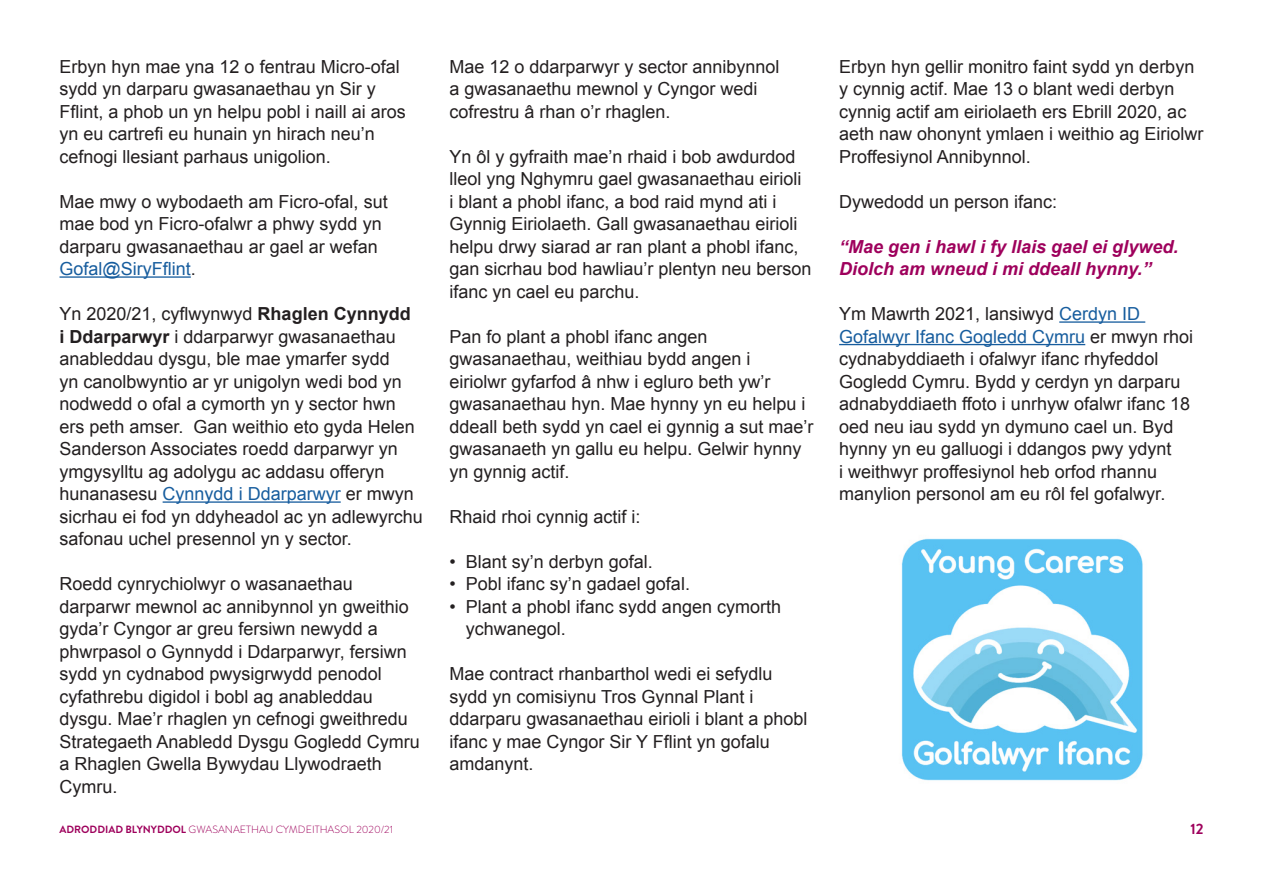
<style>
.page{position:relative;width:1263px;height:893px;background:#fff}
.page>*{position:absolute;margin:0;border:0;box-sizing:border-box;transform-origin:0 0}
.t1{font:18px/22.5px "Arial";color:#231f20}
.t2{font:italic 700 18px/22.5px "Arial";color:#9e005c}
.t3{font:700 15px "Brandon Grotesque";color:#9e005c}
.t4{font:300 10.5px "Brandon Grotesque";color:#9e005c}
.s1{color:#175d9e}
.s2{font-weight:700}
</style>
<div class="page">
<hr style="left:60px;top:276px;width:131px;height:2px;background:#175d9e">
<hr style="left:163px;top:501px;width:178px;height:2px;background:#175d9e">
<hr style="left:1059px;top:321px;width:86px;height:2px;background:#175d9e">
<hr style="left:839px;top:344px;width:246px;height:1px;background:#175d9e">
<img style="left:901px;top:538px;width:242px;height:243px">
<p class="t1" style="left:60px;top:55px;width:348px">Erbyn hyn mae yna 12 o fentrau Micro-ofal sydd yn darparu gwasanaethau yn Sir y Fflint, a phob un yn helpu pobl i naill ai aros yn eu cartrefi eu hunain yn hirach neu’n cefnogi llesiant parhaus unigolion.</p>
<p class="t1" style="left:60px;top:190px;width:330px">Mae mwy o wybodaeth am Ficro-ofal, sut mae bod yn Ficro-ofalwr a phwy sydd yn darparu gwasanaethau ar gael ar wefan <span class="s1">Gofal@SiryFflint</span>.</p>
<p class="t1" style="left:60px;top:303px;width:365px">Yn 2020/21, cyflwynwyd <span class="s2">Rhaglen Cynnydd<br>i Ddarparwyr</span> i ddarparwyr gwasanaethau anableddau dysgu, ble mae ymarfer sydd<br>yn canolbwyntio ar yr unigolyn wedi bod yn nodwedd o ofal a cymorth yn y sector hwn ers peth amser. Gan weithio eto gyda Helen Sanderson Associates roedd darparwyr yn ymgysylltu ag adolygu ac addasu offeryn hunanasesu <span class="s1">Cynnydd i Ddarparwyr</span> er mwyn sicrhau ei fod yn ddyheadol ac yn adlewyrchu safonau uchel presennol yn y sector.</p>
<p class="t1" style="left:60px;top:573px;width:362px">Roedd cynrychiolwyr o wasanaethau darparwr mewnol ac annibynnol yn gweithio gyda’r Cyngor ar greu fersiwn newydd a phwrpasol o Gynnydd i Ddarparwyr, fersiwn sydd yn cydnabod pwysigrwydd penodol cyfathrebu digidol i bobl ag anableddau dysgu. Mae’r rhaglen yn cefnogi gweithredu Strategaeth Anabledd Dysgu Gogledd Cymru a Rhaglen Gwella Bywydau Llywodraeth Cymru.</p>
<p class="t1" style="left:449px;top:55px;width:332px">Mae 12 o ddarparwyr y sector annibynnol a gwasanaethu mewnol y Cyngor wedi cofrestru â rhan o’r rhaglen.</p>
<p class="t1" style="left:449px;top:145px;width:364px">Yn ôl y gyfraith mae’n rhaid i bob awdurdod lleol yng Nghymru gael gwasanaethau eirioli<br>i blant a phobl ifanc, a bod raid mynd ati i Gynnig Eiriolaeth. Gall gwasanaethau eirioli helpu drwy siarad ar ran plant a phobl ifanc, gan sicrhau bod hawliau’r plentyn neu berson ifanc yn cael eu parchu.</p>
<p class="t1" style="left:449px;top:325px;width:366px">Pan fo plant a phobl ifanc angen gwasanaethau, weithiau bydd angen i<br>eiriolwr gyfarfod â nhw i egluro beth yw’r gwasanaethau hyn. Mae hynny yn eu helpu i ddeall beth sydd yn cael ei gynnig a sut mae’r gwasanaeth yn gallu eu helpu. Gelwir hynny yn gynnig actif.</p>
<p class="t1" style="left:449px;top:505px;width:193px">Rhaid rhoi cynnig actif i:</p>
<p class="t1" style="left:449px;top:550px;width:205px">• Blant sy’n derbyn gofal.</p>
<p class="t1" style="left:449px;top:573px;width:242px">• Pobl ifanc sy’n gadael gofal.</p>
<p class="t1" style="left:466px;top:595px;width:317px;text-indent:-17px">• Plant a phobl ifanc sydd angen cymorth ychwanegol.</p>
<p class="t1" style="left:449px;top:663px;width:360px">Mae contract rhanbarthol wedi ei sefydlu sydd yn comisiynu Tros Gynnal Plant i ddarparu gwasanaethau eirioli i blant a phobl ifanc y mae Cyngor Sir Y Fflint yn gofalu amdanynt.</p>
<p class="t1" style="left:839px;top:55px;width:366px">Erbyn hyn gellir monitro faint sydd yn derbyn y cynnig actif. Mae 13 o blant wedi derbyn cynnig actif am eiriolaeth ers Ebrill 2020, ac aeth naw ohonynt ymlaen i weithio ag Eiriolwr Proffesiynol Annibynnol.</p>
<p class="t1" style="left:839px;top:190px;width:220px">Dywedodd un person ifanc:</p>
<p class="t2" style="left:839px;top:236px;width:341px">“Mae gen i hawl i fy llais gael ei glywed.<br>Diolch am wneud i mi ddeall hynny.”</p>
<p class="t1" style="left:839px;top:303px;width:356px">Ym Mawrth 2021, lansiwyd <span class="s1">Cerdyn ID Gofalwyr Ifanc Gogledd Cymru</span> er mwyn rhoi cydnabyddiaeth i ofalwyr ifanc rhyfeddol Gogledd Cymru. Bydd y cerdyn yn darparu adnabyddiaeth ffoto i unrhyw ofalwr ifanc 18 oed neu iau sydd yn dymuno cael un. Byd hynny yn eu galluogi i ddangos pwy ydynt<br>i weithwyr proffesiynol heb orfod rhannu manylion personol am eu rôl fel gofalwyr.</p>
<p class="t4" style="left:60px;top:822px;width:335px"><span class="s2">ADRODDIAD BLYNYDDOL</span> GWASANAETHAU CYMDEITHASOL 2020/21</p>
<p class="t3" style="left:1190px;top:819px;width:15px">12</p>
</div>
